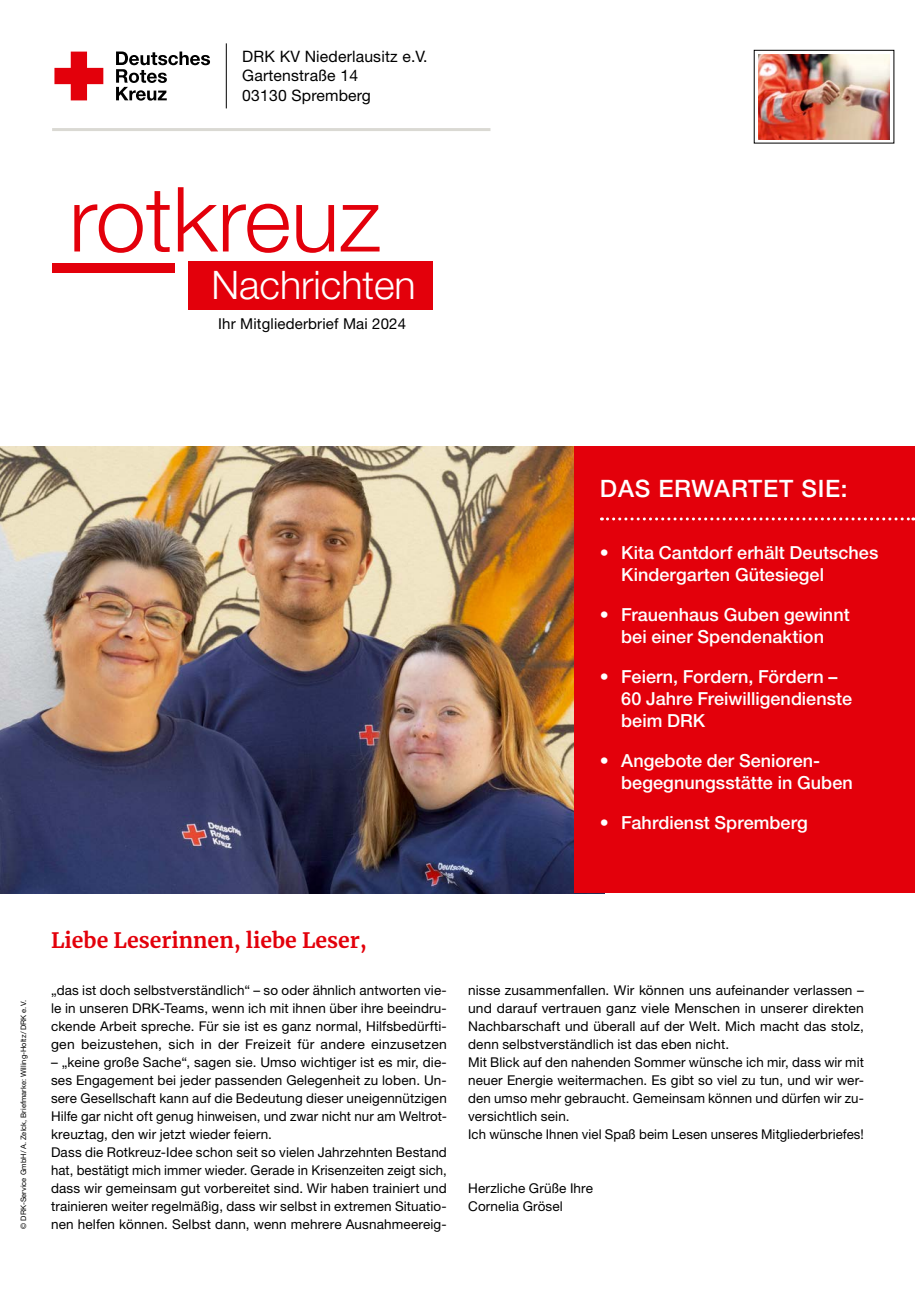
<style>
.page{position:relative;width:915px;height:1297px;background:#fff}
.page>*{position:absolute;margin:0;border:0;box-sizing:border-box;transform-origin:0 0}
.t1{font:300 90px "Helvetica Neue LT Std";color:#e3000b}
.t2{font:300 39.3px "Helvetica Neue LT Pro";color:#fff}
.t3{font:500 24px "Helvetica Neue LT Pro";letter-spacing:.03em;color:#fff}
.t4{font:700 21px "Merriweather";color:#e3000b}
.t5{font:500 18px/21.8px "Helvetica Neue LT Pro";letter-spacing:.005em;color:#fff}
.t6{font:15.75px "Helvetica Neue LT Pro";letter-spacing:.01em;color:#000}
.t7{font:15px "Helvetica Neue LT Pro";letter-spacing:.01em;color:#000}
.MGB_Copy{font:13.5px/18px "Helvetica Neue LT Pro";letter-spacing:.01em;color:#000;text-align:justify}
.MGB_Fotocredits{font:7.5px "Helvetica Neue LT Pro";color:#000}
</style>
<div class="page">
<img style="left:0;top:446px;width:574px;height:447px">
<div style="left:753px;top:50px;width:140px;height:93px;border:1px solid #000"></div>
<div style="left:574px;top:446px;width:340px;height:447px;background:#e3000b"></div>
<svg style="left:54px;top:52px;width:49px;height:48px"></svg>
<svg style="left:116px;top:52px;width:94px;height:49px"></svg>
<hr style="left:52px;top:128px;width:438px;height:3px;background:#dad9d3">
<hr style="left:226px;top:43px;width:1px;height:65px;background:#000">
<div style="left:188px;top:261px;width:244px;height:49px;background:#e3000b"></div>
<div style="left:52px;top:263px;width:122px;height:9px;background:#e3000b"></div>
<svg style="left:601px;top:517px;width:312px;height:3px"></svg>
<img style="left:758px;top:54px;width:131px;height:85px">
<p class="t6" style="left:242px;top:47px;width:187px">DRK KV Niederlausitz e.V.</p>
<p class="t6" style="left:242px;top:66px;width:117px">Gartenstraße 14</p>
<p class="t6" style="left:242px;top:85px;width:130px">03130 Spremberg</p>
<p class="t1" style="left:69px;top:164px;width:313px">rotkreuz</p>
<p class="t2" style="left:211px;top:261px;width:206px">Nachrichten</p>
<p class="t7" style="left:218px;top:314px;width:189px">Ihr Mitgliederbrief Mai 2024</p>
<p class="t3" style="left:599px;top:474px;width:249px">DAS ERWARTET SIE:</p>
<p class="t5" style="left:621px;top:541px;width:258px;text-indent:-21px">• Kita Cantdorf erhält Deutsches<br>Kindergarten Gütesiegel</p>
<p class="t5" style="left:599px;top:604px;width:251px;text-align:center">• Frauenhaus Guben gewinnt bei einer Spendenaktion</p>
<p class="t5" style="left:621px;top:666px;width:232px;text-indent:-21px">• Feiern, Fordern, Fördern –<br>60 Jahre Freiwilligendienste beim DRK</p>
<p class="t5" style="left:621px;top:750px;width:233px;text-indent:-21px">• Angebote der Senioren&shy;begegnungsstätte in Guben</p>
<p class="t5" style="left:599px;top:812px;width:209px">• Fahrdienst Spremberg</p>
<p class="MGB_Fotocredits" style="left:19px;top:1229px;width:230px;rotate:-90deg">© DRK-Service GmbH/A. Zelck, Briefmarke: Willing-Holtz /DRK e.V.</p>
<p class="t4" style="left:51px;top:926px;width:317px">Liebe Leserinnen, liebe Leser,</p>
<p class="MGB_Copy" style="left:51px;top:980px;width:397px">„das ist doch selbstverständlich“ – so oder ähnlich antworten vie&shy;le in unseren DRK-Teams, wenn ich mit ihnen über ihre beeindru&shy;ckende Arbeit spreche. Für sie ist es ganz normal, Hilfsbedürfti&shy;gen beizustehen, sich in der Freizeit für andere einzusetzen</p>
<p class="MGB_Copy" style="left:51px;top:1052px;width:397px">– „keine große Sache“, sagen sie. Umso wichtiger ist es mir, die&shy;ses Engagement bei jeder passenden Gelegenheit zu loben. Un&shy;sere Gesellschaft kann auf die Bedeutung dieser uneigennützigen Hilfe gar nicht oft genug hinweisen, und zwar nicht nur am Weltrot&shy;kreuztag, den wir jetzt wieder feiern.</p>
<p class="MGB_Copy" style="left:51px;top:1142px;width:397px">Dass die Rotkreuz-Idee schon seit so vielen Jahrzehnten Bestand hat, bestätigt mich immer wieder. Gerade in Krisenzeiten zeigt sich, dass wir gemeinsam gut vorbereitet sind. Wir haben trainiert und trainieren weiter regelmäßig, dass wir selbst in extremen Situatio&shy;nen helfen können. Selbst dann, wenn mehrere Ausnahmeereig-</p>
<p class="MGB_Copy" style="left:468px;top:980px;width:397px">nisse zusammenfallen. Wir können uns aufeinander verlassen – und darauf vertrauen ganz viele Menschen in unserer direkten Nachbarschaft und überall auf der Welt. Mich macht das stolz, denn selbstverständlich ist das eben nicht.</p>
<p class="MGB_Copy" style="left:468px;top:1052px;width:397px">Mit Blick auf den nahenden Sommer wünsche ich mir, dass wir mit neuer Energie weitermachen. Es gibt so viel zu tun, und wir wer&shy;den umso mehr gebraucht. Gemeinsam können und dürfen wir zu&shy;versichtlich sein.</p>
<p class="MGB_Copy" style="left:468px;top:1124px;width:397px">Ich wünsche Ihnen viel Spaß beim Lesen unseres Mitgliederbriefes!</p>
<p class="MGB_Copy" style="left:468px;top:1178px;width:126px">Herzliche Grüße Ihre</p>
<p class="MGB_Copy" style="left:468px;top:1196px;width:96px">Cornelia Grösel</p>
</div>
